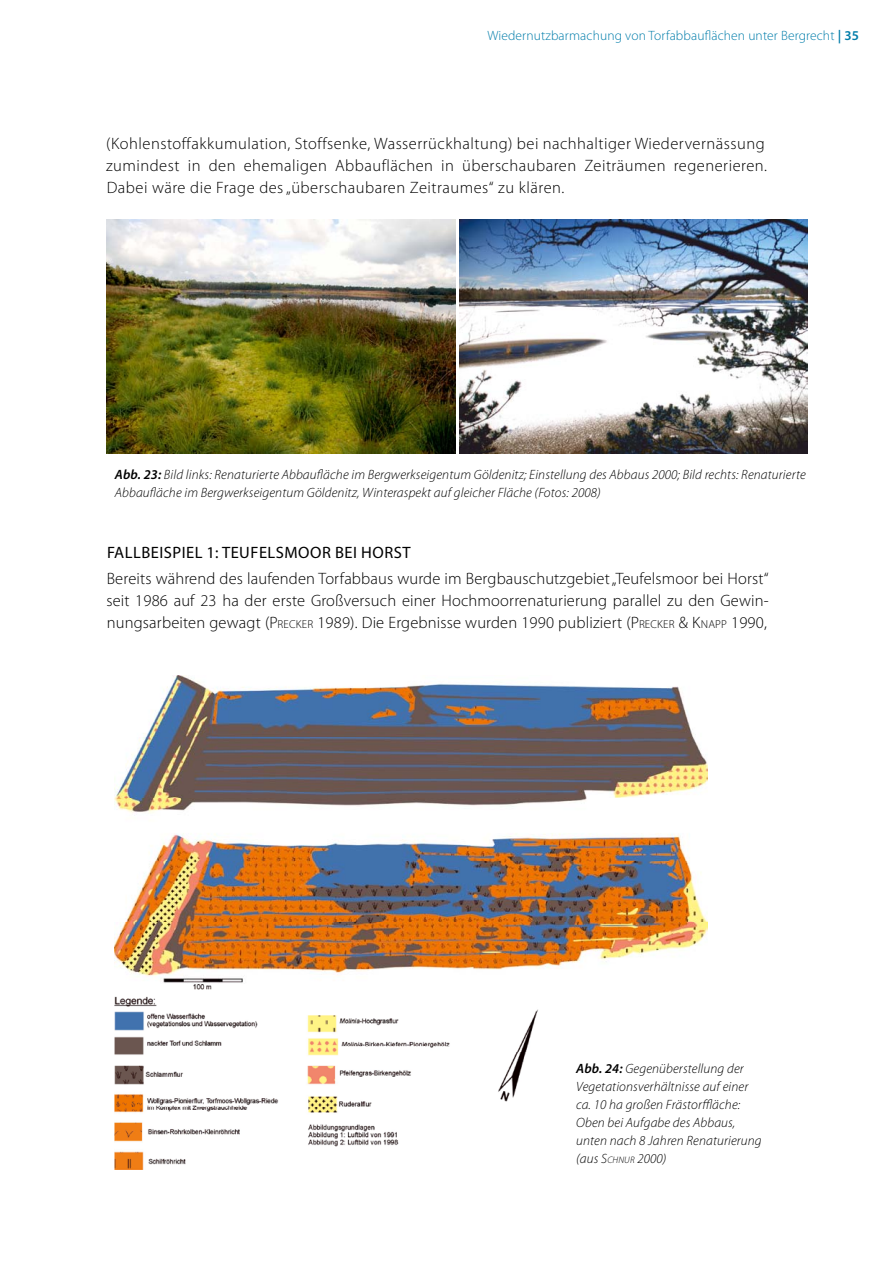
<style>
.page{position:relative;width:893px;height:1263px;background:#fff}
.page>*{position:absolute;margin:0;border:0;box-sizing:border-box;transform-origin:0 0}
.t1{font:300 16.5px/21.8px "Myriad Pro";letter-spacing:.03em;color:#000}
.t2{font:16.5px "Myriad Pro";letter-spacing:.03em;color:#000}
.t3{font:italic 300 13.5px/18px "Myriad Pro";letter-spacing:.01em;color:#000}
.t4{font:300 13.5px "Myriad Pro";letter-spacing:.01em;color:#007daa}
.s1{font-weight:600}
.s2{font-style:inherit}
.s3{font-size:11.55px}
.s4{font-size:9.45px}
</style>
<div class="page">
<img style="left:106px;top:219px;width:350px;height:234px">
<img style="left:459px;top:219px;width:349px;height:234px">
<img style="left:114px;top:676px;width:594px;height:494px">
<div style="left:508px;top:1001px;width:77px;height:132px;background:#fff"></div>
<img style="left:474px;top:1001px;width:64px;height:114px">
<p class="t4" style="left:487px;top:27px;width:373px">Wiedernutzbarmachung von Torfabbauflächen unter Bergrecht <span class="s1">| 35</span></p>
<p class="t1" style="left:106px;top:133px;width:662px">(Kohlenstoffakkumulation, Stoffsenke, Wasserrückhaltung) bei nachhaltiger Wiedervernässung zumindest in den ehemaligen Abbauflächen in überschaubaren Zeiträumen regenerieren.<br>Dabei wäre die Frage des „überschaubaren Zeitraumes“ zu klären.</p>
<p class="t3" style="left:115px;top:466px;width:692px"><span class="s1">Abb. 23:</span> Bild links: Renaturierte Abbaufläche im Bergwerkseigentum Göldenitz; Einstellung des Abbaus 2000; Bild rechts: Renaturierte<br>Abbaufläche im Bergwerkseigentum Göldenitz, Winteraspekt auf gleicher Fläche (Fotos: 2008)</p>
<p class="t2" style="left:107px;top:542px;width:163px">FALLBEISPIEL 1: TEU FELSM</p>
<p class="t2" style="left:298px;top:542px;width:114px">OOR BEI HORST</p>
<p class="t1" style="left:106px;top:568px;width:664px;text-align:justify">Bereits während des laufenden Torfabbaus wurde im Bergbauschutzgebiet „Teufelsmoor bei Horst“ seit 1986 auf 23 ha der erste Großversuch einer Hochmoorrenaturierung parallel zu den Gewin&shy;nungsarbeiten gewagt (<span class="s2">P</span><span class="s3">RECKER</span> 1989). Die Ergebnisse wurden 1990 publiziert (<span class="s2">P</span><span class="s3">RECKER</span> <span class="s2">&amp; K</span><span class="s3">NAPP</span> <span class="s2">1990,</span></p>
<p class="t3" style="left:576px;top:1059px;width:187px"><span class="s1">Abb. 24:</span> Gegenüberstellung der<br>Vegetationsverhältnisse auf einer ca. 10 ha großen Frästorffläche:<br>Oben bei Aufgabe des Abbaus, unten nach 8 Jahren Renaturierung (aus <span class="s2">S</span><span class="s4">CHNUR</span> 2000)</p>
</div>
